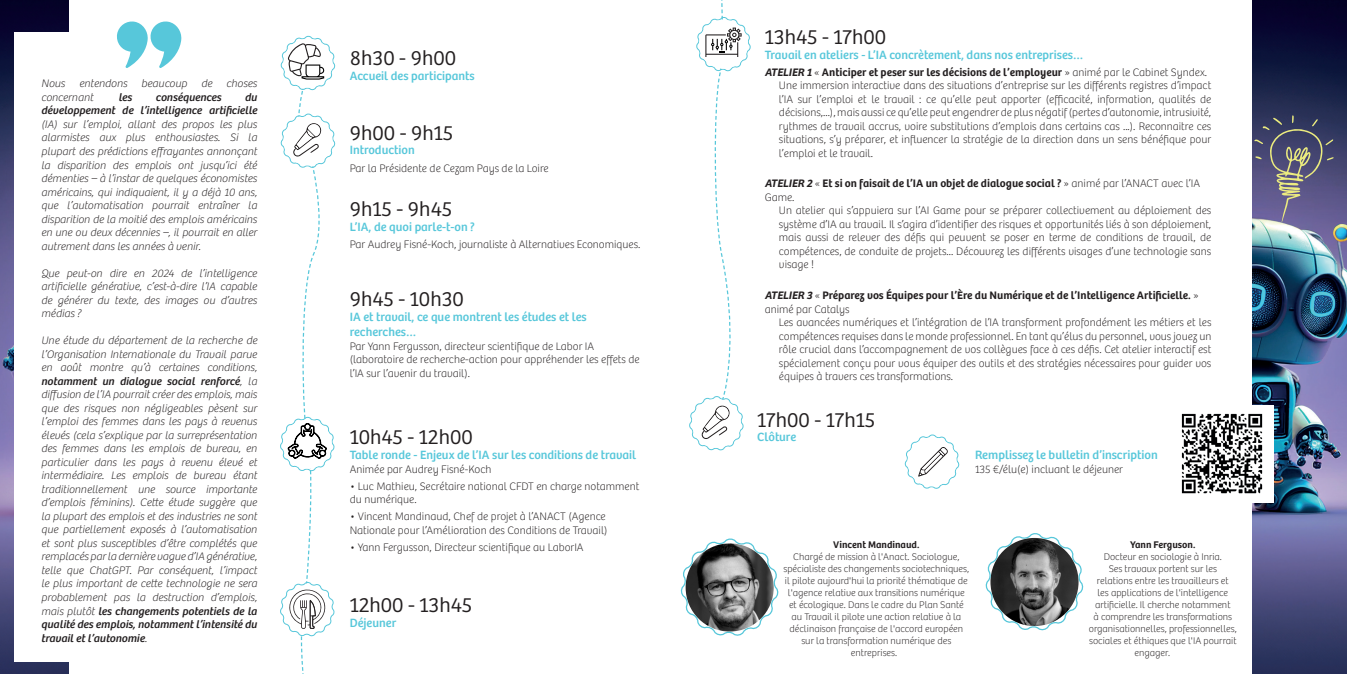
<style>
.page{position:relative;width:1347px;height:674px;background:#fff}
.page>*{position:absolute;margin:0;border:0;box-sizing:border-box;transform-origin:0 0}
.t1{font:300 21.25px "Bree";color:#231f20}
.t2{font:12.5px "Bree";color:#57c7da}
.t3{font:12.38px/14.9px "Bree";color:#57c7da}
.t4{font:100 11.25px/13.5px "Bree";color:#231f20}
.t5{font:italic 100 11.25px/13.5px "Bree";color:#231f20;text-align:justify}
.t6{font:600 11.25px/13.5px "Bree";color:#231f20}
.t7{font:italic 11.25px/13.5px "Bree";color:#231f20;text-align:right}
.t8{font:100 10px/12px "Bree";color:#231f20;text-align:center}
.t9{font:600 10px "Bree";color:#231f20}
.s1{font-weight:400}
.s2{font-weight:600;font-style:italic}
.s3{font-weight:600}
.s4{font-style:italic}
.s5{font-weight:100}
</style>
<div class="page">
<img style="left:0;top:0;width:68px;height:673px">
<div style="left:14px;top:33px;width:86px;height:628px;background:#fff"></div>
<img style="left:1252px;top:0;width:94px;height:673px">
<svg style="left:904px;top:434px;width:55px;height:54px"></svg>
<svg style="left:280px;top:36px;width:55px;height:635px"></svg>
<svg style="left:689px;top:0;width:61px;height:450px"></svg>
<svg style="left:117px;top:21px;width:65px;height:47px"></svg>
<svg style="left:1254px;top:115px;width:79px;height:109px;background:#605e7c"></svg>
<div style="left:1170px;top:405px;width:103px;height:97px;background:#fff"></div>
<img style="left:1181px;top:413px;width:82px;height:81px">
<svg style="left:680px;top:538px;width:99px;height:98px"></svg>
<img style="left:685px;top:543px;width:88px;height:88px;border-radius:44px">
<svg style="left:985px;top:533px;width:99px;height:98px"></svg>
<img style="left:990px;top:537px;width:88px;height:88px;border-radius:44px">
<p class="t5" style="left:41px;top:77px;width:217px">Nous entendons beaucoup de choses concernant</p>
<p class="t7" style="left:119px;top:91px;width:15px">les</p>
<p class="t7" style="left:156px;top:91px;width:67px">conséquences</p>
<p class="t7" style="left:41px;top:91px;width:217px">du<br>développement de l’intelligence artificielle</p>
<p class="t5" style="left:41px;top:118px;width:217px">(IA) sur l’emploi, allant des propos les plus alarmistes aux plus enthousiastes. Si la plupart des prédictions effrayantes annonçant la disparition des emplois ont jusqu’ici été démenties – à l’instar de quelques économistes américains, qui indiquaient, il y a déjà 10 ans, que l’automatisation pourrait entraîner la disparition de la moitié des emplois américains en une ou deux décennies –, il pourrait en aller autrement dans les années à venir.</p>
<p class="t5" style="left:41px;top:266px;width:217px">Que peut-on dire en 2024 de l’intelligence artificielle générative, c’est-à-dire l’IA capable de générer du texte, des images ou d’autres médias ?</p>
<p class="t5" style="left:41px;top:334px;width:217px">Une étude du département de la recherche de l’Organisation Internationale du Travail parue en août montre qu’à certaines conditions, <span class="s1">notamment un dialogue social renforcé</span>, la diffusion de l’IA pourrait créer des emplois, mais que des risques non négligeables pèsent sur l’emploi des femmes dans les pays à revenus élevés (cela s’explique par la surreprésentation des femmes dans les emplois de bureau, en particulier dans les pays à revenu élevé et intermédiaire. Les emplois de bureau étant traditionnellement une source importante d’emplois féminins). Cette étude suggère que la plupart des emplois et des industries ne sont que partiellement exposés à l’automatisation et sont plus susceptibles d’être complétés que remplacés par la dernière vague d’IA générative, telle que ChatGPT. Par conséquent, l’impact le plus important de cette technologie ne sera probablement pas la destruction d’emplois, mais plutôt <span class="s1">les changements potentiels de la qualité des emplois, notamment l’intensité du travail et l’autonomie</span>.</p>
<h1 class="t1" style="left:350px;top:42px;width:108px">8h30 - 9h00</h1>
<p class="t3" style="left:350px;top:67px;width:127px">Accueil des participants</p>
<h1 class="t1" style="left:350px;top:117px;width:105px">9h00 - 9h15</h1>
<p class="t3" style="left:350px;top:142px;width:67px">Introduction</p>
<p class="t4" style="left:350px;top:160px;width:200px">Par la Présidente de Cezam Pays de la Loire</p>
<h1 class="t1" style="left:350px;top:194px;width:104px">9h15 - 9h45</h1>
<p class="t3" style="left:350px;top:219px;width:127px">L’IA, de quoi parle-t-on ?</p>
<p class="t4" style="left:350px;top:237px;width:292px">Par Audrey Fisné-Koch, journaliste à Alternatives Economiques.</p>
<h1 class="t1" style="left:350px;top:283px;width:116px">9h45 - 10h30</h1>
<p class="t3" style="left:350px;top:308px;width:238px">IA et travail, ce que montrent les études et les recherches…</p>
<p class="t4" style="left:350px;top:338px;width:291px">Par Yann Fergusson, directeur scientifique de Labor IA (laboratoire de recherche-action pour appréhender les effets de l’IA sur l’avenir du travail).</p>
<h1 class="t1" style="left:350px;top:421px;width:125px">10h45 - 12h00</h1>
<p class="t3" style="left:350px;top:446px;width:288px">Table ronde - Enjeux de l’IA sur les conditions de travail</p>
<p class="t4" style="left:350px;top:461px;width:143px">Animée par Audrey Fisné-Koch</p>
<p class="t4" style="left:350px;top:478px;width:291px">• Luc Mathieu, Secrétaire national CFDT en charge notamment du numérique.</p>
<p class="t4" style="left:350px;top:509px;width:259px">• Vincent Mandinaud, Chef de projet à l’ANACT (Agence<br>Nationale pour l’Amélioration des Conditions de Travail)</p>
<p class="t4" style="left:350px;top:539px;width:235px">• Yann Fergusson, Directeur scientifique au LaborIA</p>
<h1 class="t1" style="left:350px;top:589px;width:124px">12h00 - 13h45</h1>
<p class="t3" style="left:350px;top:614px;width:48px">Déjeuner</p>
<h1 class="t1" style="left:764px;top:21px;width:123px">13h45 - 17h00</h1>
<p class="t3" style="left:764px;top:46px;width:320px">Travail en ateliers - L’IA concrètement, dans nos entreprises…</p>
<p class="t4" style="left:779px;top:64px;width:434px;text-indent:-14px"><span class="s2">ATELIER 1</span> « <span class="s3">Anticiper et peser sur les décisions de l’employeur</span> » animé par le Cabinet Syndex.<br>Une immersion interactive dans des situations d’entreprise sur les différents registres d’impact l’IA sur l’emploi et le travail : ce qu’elle peut apporter (efficacité, information, qualités de décisions,...), mais aussi ce qu’elle peut engendrer de plus négatif (pertes d’autonomie, intrusivité, rythmes de travail accrus, voire substitutions d’emplois dans certains cas ...). Reconnaitre ces situations, s’y préparer, et influencer la stratégie de la direction dans un sens bénéfique pour l’emploi et le travail.</p>
<p class="t6" style="left:764px;top:177px;width:437px"><span class="s4">ATELIER 2</span> <span class="s5">«</span> Et si on faisait de l’IA un objet de dialogue social ? <span class="s5">» animé par l’ANACT avec l’IA<br>Game.</span></p>
<p class="t4" style="left:779px;top:203px;width:434px;text-align:justify">Un atelier qui s’appuiera sur l’AI Game pour se préparer collectivement au déploiement des système d’IA au travail. Il s’agira d’identifier des risques et opportunités liés à son déploiement, mais aussi de relever des défis qui peuvent se poser en terme de conditions de travail, de compétences, de conduite de projets... Découvrez les différents visages d’une technologie sans visage !</p>
<p class="t6" style="left:764px;top:288px;width:435px"><span class="s4">ATELIER 3</span> <span class="s5">«</span> Préparez vos Équipes pour l’Ère du Numérique et de l’Intelligence Artificielle. <span class="s5">» animé par Catalys</span></p>
<p class="t4" style="left:779px;top:315px;width:434px;text-align:justify">Les avancées numériques et l’intégration de l’IA transforment profondément les métiers et les compétences requises dans le monde professionnel. En tant qu’élus du personnel, vous jouez un rôle crucial dans l’accompagnement de vos collègues face à ces défis. Cet atelier interactif est spécialement conçu pour vous équiper des outils et des stratégies nécessaires pour guider vos équipes à travers ces transformations.</p>
<h1 class="t1" style="left:757px;top:403px;width:119px">17h00 - 17h15</h1>
<p class="t3" style="left:757px;top:428px;width:40px">Clôture</p>
<p class="t2" style="left:975px;top:445px;width:184px">Remplissez le bulletin d’inscription</p>
<p class="t4" style="left:975px;top:461px;width:149px">135 €/élu(e) incluant le déjeuner</p>
<p class="t9" style="left:833px;top:538px;width:88px">Vincent Mandinaud.</p>
<p class="t8" style="left:783px;top:550px;width:187px">Chargé de mission à l'Anact. Sociologue, spécialiste des changements sociotechniques, il pilote aujourd'hui la priorité thématique de l'agence relative aux transitions numérique et écologique. Dans le cadre du Plan Santé au Travail il pilote une action relative à la déclinaison française de l'accord européen sur la transformation numérique des entreprises.</p>
<p class="t9" style="left:1130px;top:538px;width:67px">Yann Ferguson.</p>
<p class="t8" style="left:1103px;top:550px;width:120px">Docteur en sociologie à Inria.</p>
<p class="t8" style="left:1108px;top:562px;width:110px">Ses travaux portent sur les</p>
<p class="t8" style="left:1096px;top:574px;width:133px">relations entre les travailleurs et</p>
<p class="t8" style="left:1097px;top:586px;width:132px">les applications de l'intelligence</p>
<p class="t8" style="left:1095px;top:598px;width:137px">artificielle. Il cherche notamment</p>
<p class="t8" style="left:1093px;top:610px;width:140px">à comprendre les transformations</p>
<p class="t8" style="left:1088px;top:622px;width:149px">organisationnelles, professionnelles,</p>
<p class="t8" style="left:1089px;top:634px;width:149px">sociales et éthiques que l'IA pourrait</p>
<p class="t8" style="left:1134px;top:646px;width:37px">engager.</p>
</div>
